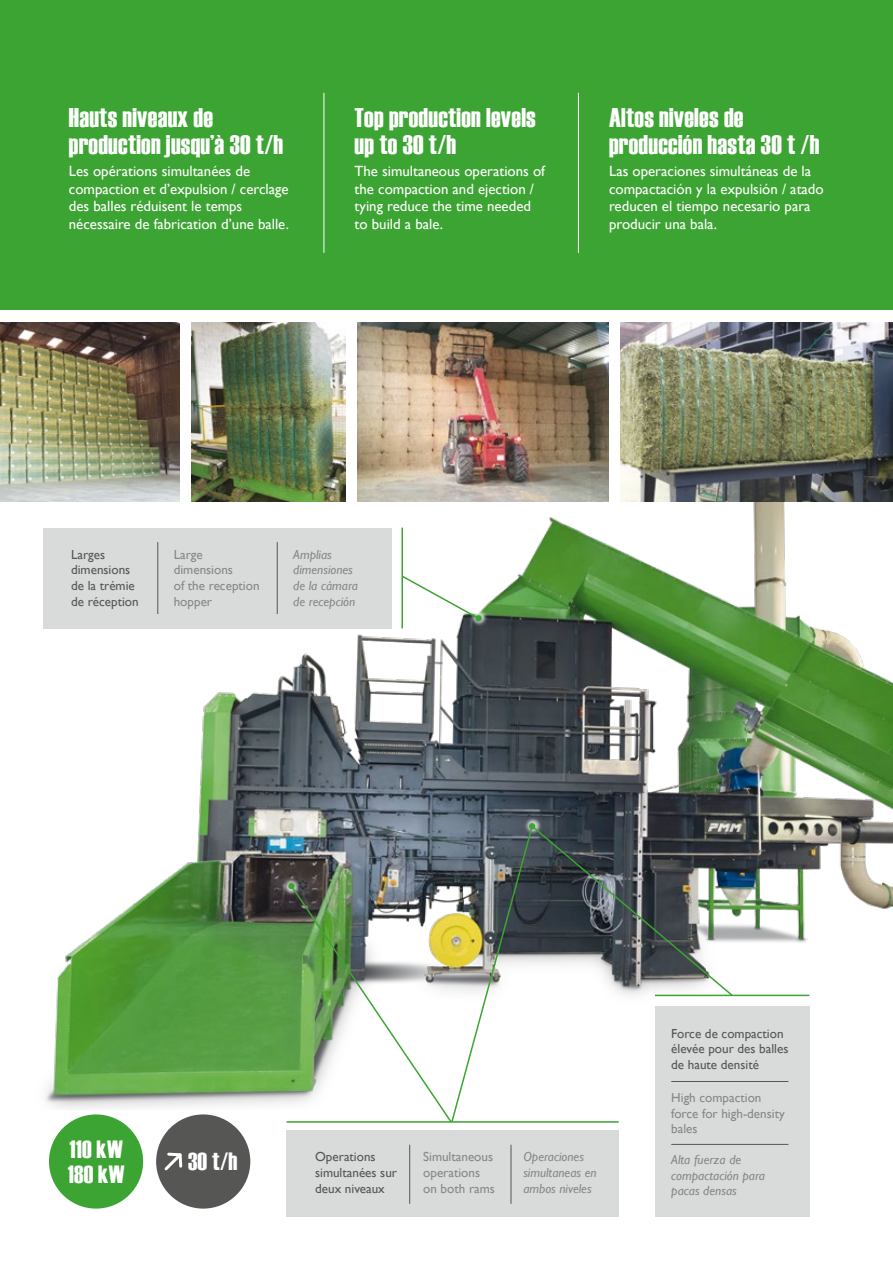
<style>
.page{position:relative;width:893px;height:1263px;background:#fff}
.page>*{position:absolute;margin:0;border:0;box-sizing:border-box;transform-origin:0 0}
.t1{font:27px/27px "Haettenschweiler";letter-spacing:.01em;color:#fff}
.t2{font:24.9px/24.9px "Haettenschweiler";letter-spacing:.01em;color:#fff}
.t3{font:14.85px/17.9px "Gill Sans";color:#fff}
.t4{font:13.05px/15.8px "Gill Sans";color:#565655}
.t5{font:italic 13.05px/15.8px "Gill Sans";color:#868786}
.t6{font:13.05px/15.8px "Gill Sans";color:#868786}
</style>
<div class="page">
<div style="left:0;top:0;width:893px;height:309px;background:#3ca432"></div>
<img style="left:20px;top:501px;width:873px;height:609px">
<img style="left:191px;top:323px;width:155px;height:178px">
<img style="left:357px;top:323px;width:252px;height:178px">
<img style="left:0;top:323px;width:180px;height:178px">
<img style="left:620px;top:323px;width:273px;height:178px">
<hr style="left:324px;top:93px;width:1px;height:160px;background:#fff">
<hr style="left:578px;top:93px;width:1px;height:160px;background:#fff">
<hr style="left:401px;top:528px;width:2px;height:100px;background:#3ca432">
<div style="left:43px;top:528px;width:348px;height:100px;background:#d9dada"></div>
<hr style="left:157px;top:542px;width:1px;height:72px;background:#565655">
<hr style="left:277px;top:542px;width:1px;height:72px;background:#565655">
<hr style="left:287px;top:1121px;width:332px;height:2px;background:#3ca432">
<div style="left:287px;top:1130px;width:332px;height:86px;background:#d9dada"></div>
<hr style="left:409px;top:1145px;width:1px;height:59px;background:#565655">
<hr style="left:511px;top:1145px;width:1px;height:59px;background:#565655">
<hr style="left:655px;top:995px;width:154px;height:1px;background:#3ca432">
<div style="left:49px;top:1114px;width:94px;height:94px;background:#3ca432;border-radius:50%"></div>
<div style="left:156px;top:1114px;width:94px;height:94px;background:#565655;border-radius:50%"></div>
<svg style="left:164px;top:1152px;width:19px;height:19px"></svg>
<div style="left:655px;top:1006px;width:154px;height:210px;background:#d9dada"></div>
<hr style="left:671px;top:1081px;width:117px;height:1px;background:#565655">
<hr style="left:671px;top:1144px;width:117px;height:1px;background:#565655">
<svg style="left:400px;top:574px;width:81px;height:46px"></svg>
<img style="left:289px;top:823px;width:445px;height:300px">
<div style="left:475px;top:615px;width:7px;height:6px;background:#3ca432;border-radius:50%"></div>
<h1 class="t1" style="left:69px;top:104px;width:216px">Hauts niveaux de production jusqu’à 30 t/h</h1>
<p class="t3" style="left:69px;top:162px;width:222px">Les opérations simultanées de compaction et d’expulsion / cerclage des balles réduisent le temps nécessaire de fabrication d’une balle.</p>
<h1 class="t1" style="left:355px;top:104px;width:183px">Top production levels up to 30 t/h</h1>
<p class="t3" style="left:355px;top:162px;width:192px">The simultaneous operations of the compaction and ejection / tying reduce the time needed to build a bale.</p>
<h1 class="t1" style="left:609px;top:104px;width:212px">Altos niveles de producción hasta 30 t /h</h1>
<p class="t3" style="left:609px;top:162px;width:216px">Las operaciones simultáneas de la compactación y la expulsión / atado reducen el tiempo necesario para producir una bala.</p>
<p class="t4" style="left:71px;top:546px;width:69px">Larges dimensions de la trémie de réception</p>
<p class="t5" style="left:293px;top:546px;width:66px">Amplias dimensiones de la cámara de recepción</p>
<p class="t6" style="left:174px;top:546px;width:87px">Large dimensions<br>of the reception hopper</p>
<h2 class="t2" style="left:68px;top:1137px;width:58px">110 kW<br>180 kW</h2>
<h2 class="t2" style="left:188px;top:1149px;width:51px">30 t/h</h2>
<p class="t4" style="left:315px;top:1149px;width:83px">Operations simultanées sur deux niveaux</p>
<p class="t5" style="left:523px;top:1149px;width:75px">Operaciones simultaneas en ambos niveles</p>
<p class="t6" style="left:423px;top:1149px;width:73px">Simultaneous operations on both rams</p>
<p class="t4" style="left:671px;top:1025px;width:119px">Force de compaction élevée pour des balles de haute densité</p>
<p class="t6" style="left:671px;top:1090px;width:115px">High compaction force for high-density bales</p>
<p class="t5" style="left:671px;top:1152px;width:95px">Alta fuerza de compactación para pacas densas</p>
</div>
